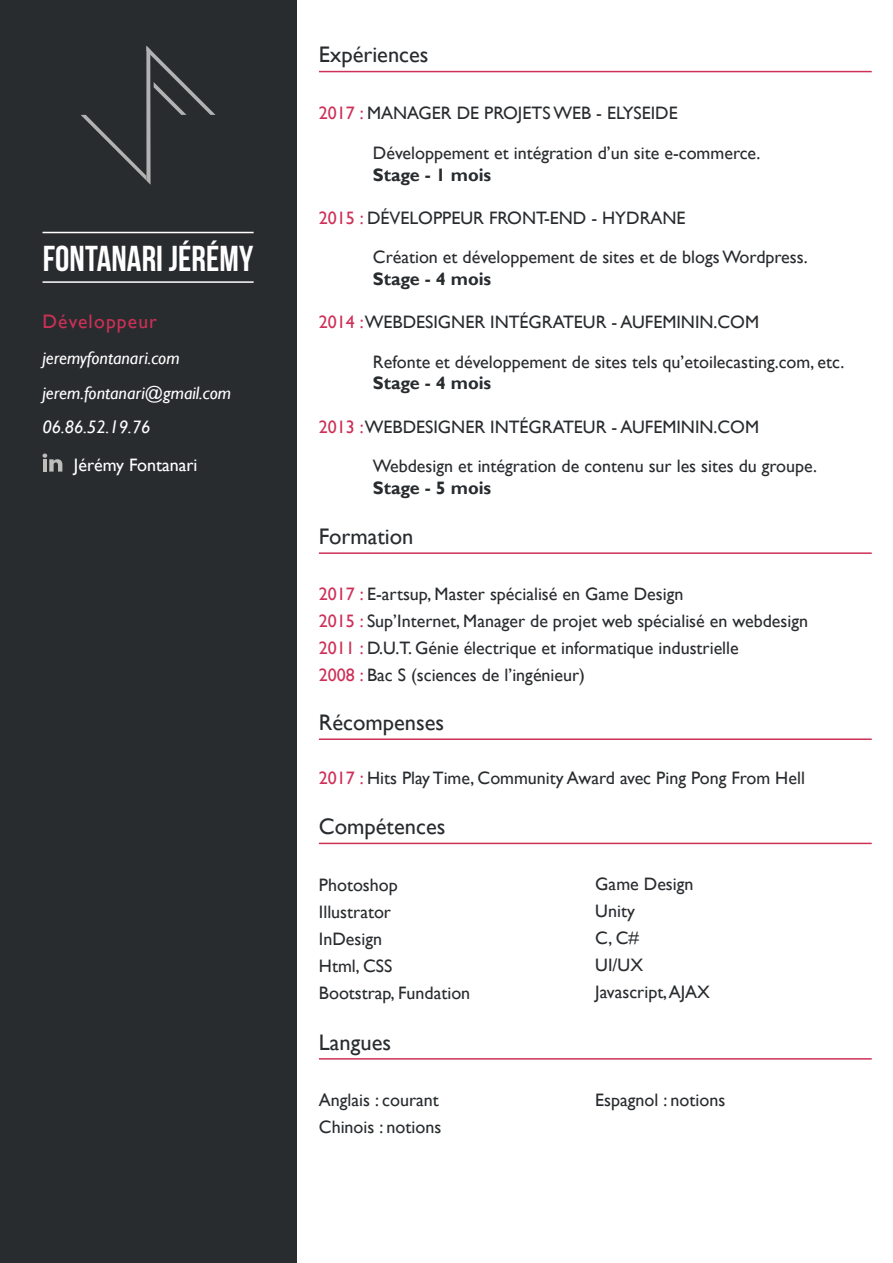
<style>
.page{position:relative;width:893px;height:1263px;background:#fff}
.page>*{position:absolute;margin:0;border:0;box-sizing:border-box;transform-origin:0 0}
.t1{font:36px "Bebas Neue";letter-spacing:.005em;color:#fff}
.t2{font:22.5px "Gill Sans";color:#292c2f}
.t3{font:19.5px "Gill Sans";letter-spacing:.06em;color:#ce3057}
.t4{font:18px/27px "Gill Sans";color:#292c2f}
.t5{font:italic 18px/34.5px "Gill Sans";color:#fff}
.t6{font:700 18px "Gill Sans";color:#292c2f}
.t7{font:18px "Gill Sans";color:#fff}
.s1{color:#ce3057}
</style>
<div class="page">
<div style="left:0;top:0;width:296px;height:1262px;background:#292c2f"></div>
<svg style="left:81px;top:46px;width:134px;height:139px"></svg>
<hr style="left:43px;top:232px;width:211px;height:1px;background:#fff">
<hr style="left:43px;top:281px;width:211px;height:2px;background:#fff">
<hr style="left:319px;top:552px;width:553px;height:2px;background:#ce3057">
<hr style="left:319px;top:71px;width:553px;height:1px;background:#ce3057">
<hr style="left:319px;top:843px;width:553px;height:1px;background:#ce3057">
<hr style="left:319px;top:1058px;width:553px;height:1px;background:#ce3057">
<svg style="left:43px;top:453px;width:19px;height:19px"></svg>
<hr style="left:319px;top:738px;width:553px;height:2px;background:#ce3057">
<h1 class="t1" style="left:43px;top:238px;width:212px">FONTANARI JÉRÉMY</h1>
<p class="t3" style="left:43px;top:310px;width:116px">Développeur</p>
<p class="t5" style="left:43px;top:341px;width:190px">jeremyfontanari.com jerem.fontanari@gmail.com<br>06.86.52.19.76</p>
<p class="t7" style="left:74px;top:455px;width:125px">Jérémy Fontanari</p>
<p class="t2" style="left:319px;top:42px;width:111px">Expériences</p>
<p class="t4" style="left:373px;top:94px;width:389px;line-height:39.6px;text-indent:-54px"><span class="s1">2017 :</span> MANAGER DE PROJETS WEB - ELYSEIDE<br>Développement et intégration d’un site e-commerce.</p>
<p class="t6" style="left:373px;top:164px;width:120px">Stage - 1 mois</p>
<p class="t4" style="left:319px;top:204px;width:368px"><span class="s1">2015 :</span> DÉVELOPPEUR FRONT-END - HYDRANE</p>
<p class="t4" style="left:373px;top:244px;width:436px">Création et développement de sites et de blogs Wordpress.</p>
<p class="t6" style="left:373px;top:268px;width:120px">Stage - 4 mois</p>
<p class="t4" style="left:373px;top:303px;width:473px;line-height:39.6px;text-indent:-54px"><span class="s1">2014 :</span>WEBDESIGNER INTÉGRATEUR - AUFEMININ.COM<br>Refonte et développement de sites tels qu’etoilecasting.com, etc.</p>
<p class="t6" style="left:373px;top:372px;width:120px">Stage - 4 mois</p>
<p class="t4" style="left:319px;top:413px;width:442px"><span class="s1">2013 :</span>WEBDESIGNER INTÉGRATEUR - AUFEMININ.COM</p>
<p class="t4" style="left:373px;top:453px;width:446px">Webdesign et intégration de contenu sur les sites du groupe.</p>
<p class="t6" style="left:373px;top:477px;width:120px">Stage - 5 mois</p>
<p class="t2" style="left:319px;top:523px;width:96px">Formation</p>
<p class="t4" style="left:319px;top:580px;width:491px"><span class="s1">2017 :</span> E-artsup, Master spécialisé en Game Design<br><span class="s1">2015 :</span> Sup’Internet, Manager de projet web spécialisé en webdesign <span class="s1">2011 :</span> D.U.T. Génie électrique et informatique industrielle<br><span class="s1">2008 :</span> Bac S (sciences de l’ingénieur)</p>
<p class="t2" style="left:319px;top:709px;width:127px">Récompenses</p>
<p class="t4" style="left:319px;top:765px;width:487px"><span class="s1">2017 :</span> Hits Play Time, Community Award avec Ping Pong From Hell</p>
<p class="t2" style="left:319px;top:813px;width:128px">Compétences</p>
<p class="t4" style="left:319px;top:871px;width:153px">Photoshop<br>Illustrator<br>InDesign<br>Html, CSS<br>Bootstrap, Fundation</p>
<p class="t4" style="left:595px;top:871px;width:116px">Game Design<br>Unity<br>C, C#<br>UI/UX<br>Javascript, AJAX</p>
<p class="t2" style="left:319px;top:1029px;width:74px">Langues</p>
<p class="t4" style="left:319px;top:1087px;width:124px">Anglais : courant<br>Chinois : notions</p>
<p class="t4" style="left:595px;top:1087px;width:132px">Espagnol : notions</p>
</div>
